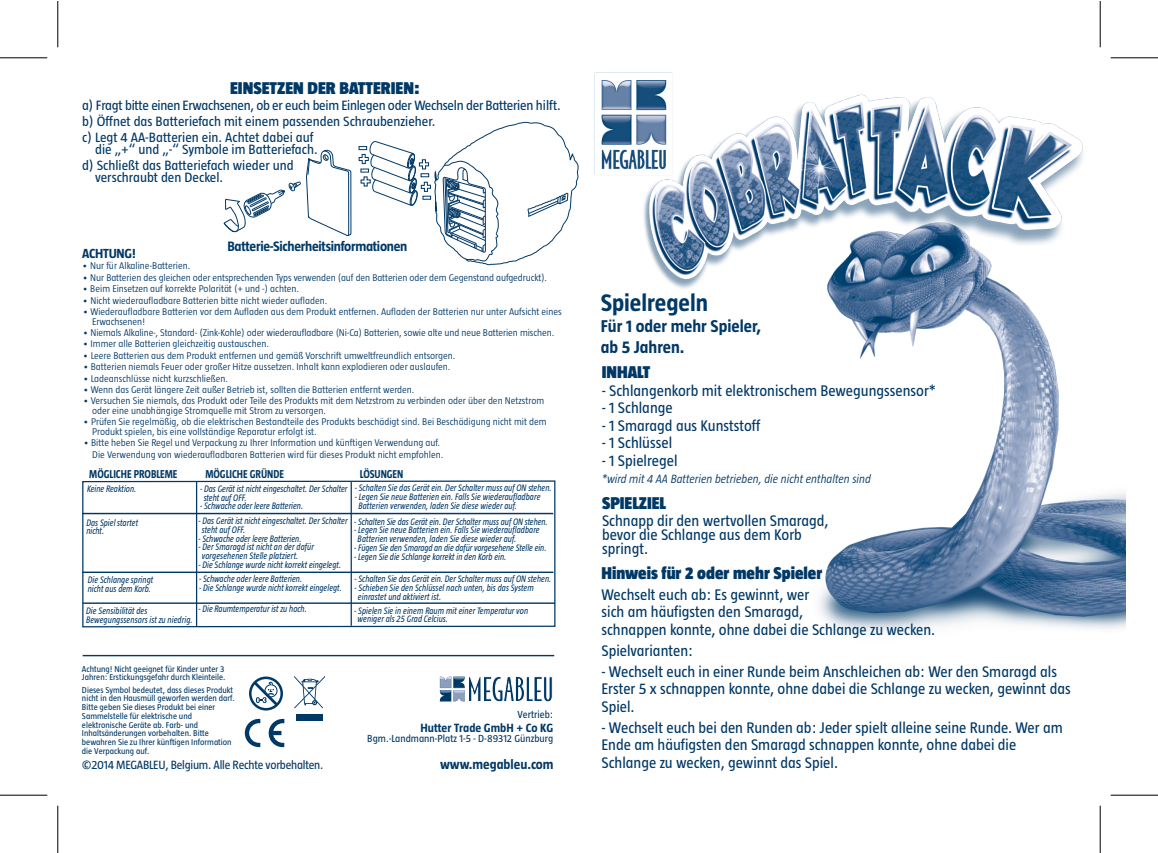
<style>
.page{position:relative;width:1158px;height:853px;background:#fff}
.page>*{position:absolute;margin:0;border:0;box-sizing:border-box;transform-origin:0 0}
.t1{font:700 24.5px "Taz";color:#003866}
.t2{font:900 17.5px "Taz";color:#003866}
.t3{font:700 17.5px/21px "Taz";color:#003866}
.t4{font:15.75px/17.5px "Taz";color:#003866}
.t5{font:700 14px "Taz";letter-spacing:-.02em;color:#003866}
.t6{font:13.83px/15.8px "Taz";color:#003866}
.t7{font:700 13.83px "Taz";color:#003866}
.t8{font:700 13.47px "Taz";letter-spacing:-.02em;color:#003866}
.t9{font:italic 300 12.25px "Taz";color:#003866}
.t10{font:12.25px "Taz";letter-spacing:-.02em;color:#003866}
.t11{font:700 12.25px "Taz";color:#003866}
.t12{font:700 11.72px "Taz";color:#003866;scale:.88 1}
.t13{font:10.5px "Taz";color:#003866}
.t14{font:300 9.97px/9.6px "Taz";color:#003866}
.t15{font:italic 9.62px/8.8px "Taz";color:#003866;scale:.88 1}
.t16{font:8.75px/8.8px "Taz";color:#003866}
</style>
<div class="page">
<img style="left:819px;top:458px;width:305px;height:175px">
<img style="left:643px;top:94px;width:440px;height:364px">
<img style="left:594px;top:72px;width:87px;height:111px">
<hr style="left:83px;top:654px;width:471px;height:2px;background:#003866">
<svg style="left:439px;top:676px;width:113px;height:25px"></svg>
<svg style="left:268px;top:718px;width:16px;height:28px"></svg>
<svg style="left:245px;top:718px;width:15px;height:28px"></svg>
<svg style="left:294px;top:676px;width:31px;height:32px"></svg>
<div style="left:296px;top:714px;width:26px;height:6px;background:#003866"></div>
<svg style="left:249px;top:676px;width:34px;height:34px"></svg>
<svg style="left:82px;top:480px;width:474px;height:147px"></svg>
<hr style="left:196px;top:482px;width:1px;height:143px;background:#003866">
<hr style="left:350px;top:482px;width:2px;height:143px;background:#003866">
<hr style="left:82px;top:512px;width:471px;height:2px;background:#003866">
<hr style="left:82px;top:571px;width:471px;height:1px;background:#003866">
<hr style="left:83px;top:602px;width:472px;height:1px;background:#003866">
<svg style="left:223px;top:149px;width:129px;height:87px"></svg>
<svg style="left:358px;top:121px;width:221px;height:144px"></svg>
<hr style="left:0;top:57px;width:47px;height:1px;background:#000">
<hr style="left:1110px;top:57px;width:47px;height:1px;background:#000">
<hr style="left:0;top:794px;width:47px;height:1px;background:#000">
<hr style="left:1110px;top:794px;width:47px;height:1px;background:#000">
<hr style="left:57px;top:2px;width:1px;height:45px;background:#000">
<hr style="left:57px;top:805px;width:1px;height:47px;background:#000">
<hr style="left:1099px;top:2px;width:1px;height:45px;background:#000">
<hr style="left:1099px;top:805px;width:1px;height:47px;background:#000">
<h2 class="t2" style="left:230px;top:79px;width:191px">EINSETZEN DER BATTERIEN:</h2>
<h3 class="t6" style="left:82px;top:98px;width:480px">a) Fragt bitte einen Erwachsenen, ob er euch beim Einlegen oder Wechseln der Batterien hilft. b) Öffnet das Batteriefach mit einem passenden Schraubenzieher.<br>c) Legt 4 AA-Batterien ein. Achtet dabei auf</h3>
<h3 class="t6" style="left:82px;top:141px;width:237px;text-indent:13px">die „+“ und „-“ Symbole im Batteriefach. d) Schließt das Batteriefach wieder und</h3>
<h3 class="t6" style="left:95px;top:169px;width:129px">verschraubt den Deckel.</h3>
<h3 class="t5" style="left:227px;top:239px;width:181px">Batterie-Sicherheitsinformationen</h3>
<h3 class="t8" style="left:82px;top:246px;width:55px">ACHTUNG!</h3>
<p class="t14" style="left:82px;top:261px;width:110px">• Nur für Alkaline-Batterien.</p>
<p class="t14" style="left:82px;top:272px;width:466px">• Nur Batterien des gleichen oder entsprechenden Typs verwenden (auf den Batterien oder dem Gegenstand aufgedruckt).</p>
<p class="t14" style="left:83px;top:284px;width:218px">• Beim Einsetzen auf korrekte Polarität (+ und -) achten.</p>
<p class="t14" style="left:83px;top:295px;width:246px">• Nicht wiederaufladbare Batterien bitte nicht wieder aufladen.</p>
<p class="t14" style="left:92px;top:307px;width:471px;text-indent:-10px">• Wiederaufladbare Batterien vor dem Aufladen aus dem Produkt entfernen. Aufladen der Batterien nur unter Aufsicht eines<br>Erwachsenen!</p>
<p class="t14" style="left:83px;top:328px;width:473px">• Niemals Alkaline-, Standard- (Zink-Kohle) oder wiederaufladbare (Ni-Ca) Batterien, sowie alte und neue Batterien mischen.</p>
<p class="t14" style="left:83px;top:339px;width:188px">• Immer alle Batterien gleichzeitig austauschen.</p>
<p class="t14" style="left:83px;top:350px;width:374px">• Leere Batterien aus dem Produkt entfernen und gemäß Vorschrift umweltfreundlich entsorgen.</p>
<p class="t14" style="left:83px;top:362px;width:369px">• Batterien niemals Feuer oder großer Hitze aussetzen. Inhalt kann explodieren oder auslaufen.</p>
<p class="t14" style="left:83px;top:373px;width:146px">• Ladeanschlüsse nicht kurzschließen.</p>
<p class="t14" style="left:83px;top:384px;width:333px">• Wenn das Gerät längere Zeit außer Betrieb ist, sollten die Batterien entfernt werden.</p>
<p class="t14" style="left:92px;top:396px;width:453px;text-indent:-9px">• Versuchen Sie niemals, das Produkt oder Teile des Produkts mit dem Netzstrom zu verbinden oder über den Netzstrom oder eine unabhängige Stromquelle mit Strom zu versorgen.</p>
<p class="t14" style="left:92px;top:417px;width:456px;text-indent:-9px">• Prüfen Sie regelmäßig, ob die elektrischen Bestandteile des Produkts beschädigt sind. Bei Beschädigung nicht mit dem<br>Produkt spielen, bis eine vollständige Reparatur erfolgt ist.</p>
<p class="t14" style="left:92px;top:437px;width:352px;line-height:11.4px;text-indent:-9px">• Bitte heben Sie Regel und Verpackung zu Ihrer Information und künftigen Verwendung auf.<br>Die Verwendung von wiederaufladbaren Batterien wird für dieses Produkt nicht empfohlen.</p>
<p class="t12" style="left:89px;top:467px;width:102px">MÖGLICHE PROBLEME</p>
<p class="t12" style="left:205px;top:467px;width:91px">MÖGLICHE GRÜNDE</p>
<p class="t12" style="left:360px;top:468px;width:51px">LÖSUNGEN</p>
<p class="t15" style="left:87px;top:484px;width:58px">Keine Reaktion.</p>
<p class="t15" style="left:204px;top:484px;width:165px;text-indent:-3px">- Das Gerät ist nicht eingeschaltet. Der Schalter steht auf OFF.</p>
<p class="t15" style="left:200px;top:501px;width:119px">- Schwache oder leere Batterien.</p>
<p class="t15" style="left:355px;top:483px;width:225px">- Schalten Sie das Gerät ein. Der Schalter muss auf ON stehen.</p>
<p class="t15" style="left:358px;top:492px;width:208px;text-indent:-3px">- Legen Sie neue Batterien ein. Falls Sie wiederaufladbare<br>Batterien verwenden, laden Sie diese wieder auf.</p>
<p class="t15" style="left:86px;top:518px;width:60px">Das Spiel startet nicht.</p>
<p class="t15" style="left:202px;top:516px;width:167px;text-indent:-3px">- Das Gerät ist nicht eingeschaltet. Der Schalter steht auf OFF.</p>
<p class="t15" style="left:198px;top:533px;width:119px">- Schwache oder leere Batterien.</p>
<p class="t15" style="left:202px;top:542px;width:129px;text-indent:-3px">- Der Smaragd ist nicht an der dafür vorgesehenen Stelle platziert.</p>
<p class="t15" style="left:198px;top:560px;width:164px">- Die Schlange wurde nicht korrekt eingelegt.</p>
<p class="t15" style="left:354px;top:517px;width:221px">- Schalten Sie das Gerät ein. Der Schalter muss auf ON stehen.</p>
<p class="t15" style="left:357px;top:525px;width:208px;text-indent:-3px">- Legen Sie neue Batterien ein. Falls Sie wiederaufladbare<br>Batterien verwenden, laden Sie diese wieder auf.</p>
<p class="t15" style="left:354px;top:543px;width:220px">- Fügen Sie den Smaragd an die dafür vorgesehene Stelle ein.</p>
<p class="t15" style="left:354px;top:552px;width:174px">- Legen Sie die Schlange korrekt in den Korb ein.</p>
<p class="t15" style="left:88px;top:575px;width:76px">Die Schlange springt nicht aus dem Korb.</p>
<p class="t15" style="left:199px;top:574px;width:119px">- Schwache oder leere Batterien.</p>
<p class="t15" style="left:199px;top:582px;width:164px">- Die Schlange wurde nicht korrekt eingelegt.</p>
<p class="t15" style="left:354px;top:574px;width:225px">- Schalten Sie das Gerät ein. Der Schalter muss auf ON stehen.</p>
<p class="t15" style="left:358px;top:583px;width:201px;text-indent:-3px">- Schieben Sie den Schlüssel nach unten, bis das System einrastet und aktiviert ist.</p>
<p class="t15" style="left:86px;top:606px;width:123px">Die Sensibilität des<br>Bewegungssensors ist zu niedrig.</p>
<p class="t15" style="left:198px;top:604px;width:125px">- Die Raumtemperatur ist zu hoch.</p>
<p class="t15" style="left:357px;top:606px;width:195px;text-indent:-3px">- Spielen Sie in einem Raum mit einer Temperatur von weniger als 25 Grad Celcius.</p>
<p class="t16" style="left:82px;top:664px;width:145px">Achtung! Nicht geeignet für Kinder unter 3<br>Jahren: Erstickungsgefahr durch Kleinteile.</p>
<p class="t16" style="left:82px;top:685px;width:154px">Dieses Symbol bedeutet, dass dieses Produkt nicht in den Hausmüll geworfen werden darf.<br>Bitte geben Sie dieses Produkt bei einer Sammelstelle für elektrische und elektronische Geräte ab. Farb- und Inhaltsänderungen vorbehalten. Bitte bewahren Sie zu Ihrer künftigen Information die Verpackung auf.</p>
<p class="t13" style="left:517px;top:708px;width:37px">Vertrieb:</p>
<p class="t11" style="left:420px;top:721px;width:134px">Hutter Trade GmbH + Co KG</p>
<p class="t13" style="left:367px;top:733px;width:187px">Bgm.-Landmann-Platz 1-5 - D-89312 Günzburg</p>
<p class="t10" style="left:82px;top:758px;width:243px">©2014 MEGABLEU, Belgium. Alle Rechte vorbehalten.</p>
<h3 class="t7" style="left:440px;top:756px;width:115px">www.megableu.com</h3>
<h1 class="t1" style="left:600px;top:290px;width:109px">Spielregeln</h1>
<h2 class="t3" style="left:600px;top:316px;width:162px">Für 1 oder mehr Spieler, ab 5 Jahren.</h2>
<h2 class="t2" style="left:601px;top:363px;width:50px">INHALT</h2>
<h3 class="t4" style="left:601px;top:381px;width:335px">- Schlangenkorb mit elektronischem Bewegungssensor*</h3>
<h3 class="t4" style="left:601px;top:399px;width:72px">- 1 Schlange</h3>
<h3 class="t4" style="left:601px;top:416px;width:160px">- 1 Smaragd aus Kunststoff</h3>
<h3 class="t4" style="left:601px;top:434px;width:72px">- 1 Schlüssel</h3>
<h3 class="t4" style="left:601px;top:451px;width:77px">- 1 Spielregel</h3>
<p class="t9" style="left:601px;top:472px;width:271px">*wird mit 4 AA Batterien betrieben, die nicht enthalten sind</p>
<h2 class="t2" style="left:602px;top:493px;width:66px">SPIELZIEL</h2>
<h3 class="t4" style="left:602px;top:513px;width:228px;line-height:14px">Schnapp dir den wertvollen Smaragd, bevor die Schlange aus dem Korb springt.</h3>
<h2 class="t2" style="left:601px;top:563px;width:222px">Hinweis für 2 oder mehr Spieler</h2>
<h3 class="t4" style="left:601px;top:585px;width:335px">Wechselt euch ab: Es gewinnt, wer<br>sich am häufigsten den Smaragd,<br>schnappen konnte, ohne dabei die Schlange zu wecken.</h3>
<h3 class="t4" style="left:601px;top:641px;width:93px">Spielvarianten:</h3>
<h3 class="t4" style="left:601px;top:662px;width:470px">- Wechselt euch in einer Runde beim Anschleichen ab: Wer den Smaragd als<br>Erster 5 x schnappen konnte, ohne dabei die Schlange zu wecken, gewinnt das<br>Spiel.</h3>
<h3 class="t4" style="left:601px;top:718px;width:463px">- Wechselt euch bei den Runden ab: Jeder spielt alleine seine Runde. Wer am<br>Ende am häufigsten den Smaragd schnappen konnte, ohne dabei die<br>Schlange zu wecken, gewinnt das Spiel.</h3>
</div>
